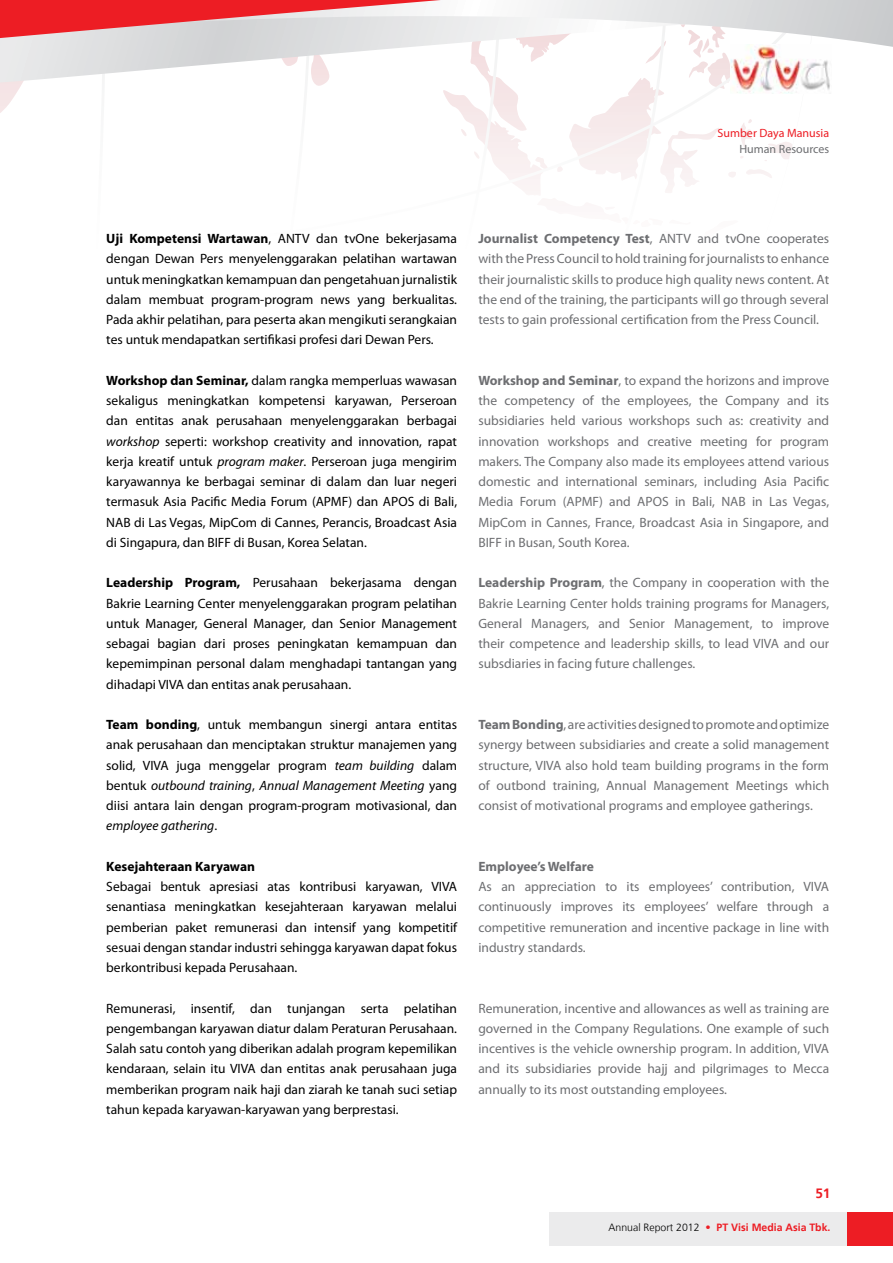
<style>
.page{position:relative;width:893px;height:1263px;background:#fff}
.page>*{position:absolute;margin:0;border:0;box-sizing:border-box;transform-origin:0 0}
.t1{font:13.5px/20.2px "Myriad Pro";color:#000;text-align:justify}
.t2{font:13.5px/20.2px "Myriad Pro";color:#6d6e71;text-align:justify}
.t3{font:700 13.5px "Myriad Pro";color:#000}
.t4{font:700 13.5px "Myriad Pro";color:#6d6e71}
.t5{font:700 13.5px "Frutiger LT";color:#ed1d24}
.t6{font:12px "Myriad Pro";color:#ed1d24}
.t7{font:12px "Myriad Pro";color:#6d6e71}
.t8{font:700 10.5px "Frutiger LT";color:#ed1d24}
.s1{font-weight:700}
.s2{font-style:italic}
.s3{font-weight:300;color:#000}
.s4{font-weight:300}
</style>
<div class="page">
<svg style="left:0;top:100px;width:792px;height:91px"></svg>
<div style="left:549px;top:1212px;width:344px;height:34px;background:#ebebec"></div>
<div style="left:847px;top:1212px;width:46px;height:34px;background:#ed1d24"></div>
<svg style="left:0;top:0;width:893px;height:100px"></svg>
<img style="left:730px;top:44px;width:102px;height:49px">
<p class="t6" style="left:718px;top:125px;width:113px">Sumber Daya Manusia</p>
<p class="t7" style="left:739px;top:142px;width:91px">Human Resources</p>
<p class="t1" style="left:106px;top:228px;width:352px"><span class="s1">Uji Kompetensi Wartawan</span>, ANTV dan tvOne bekerjasama dengan Dewan Pers menyelenggarakan pelatihan wartawan untuk meningkatkan kemampuan dan pengetahuan jurnalistik dalam membuat program-program news yang berkualitas.<br>Pada akhir pelatihan, para peserta akan mengikuti serangkaian tes untuk mendapatkan sertifikasi profesi dari Dewan Pers.</p>
<p class="t1" style="left:106px;top:370px;width:352px"><span class="s1">Workshop dan Seminar,</span> dalam rangka memperluas wawasan sekaligus meningkatkan kompetensi karyawan, Perseroan dan entitas anak perusahaan menyelenggarakan berbagai <span class="s2">workshop</span> seperti: workshop creativity and innovation, rapat kerja kreatif untuk <span class="s2">program maker</span>. Perseroan juga mengirim karyawannya ke berbagai seminar di dalam dan luar negeri termasuk Asia Pacific Media Forum (APMF) dan APOS di Bali, NAB di Las Vegas, MipCom di Cannes, Perancis, Broadcast Asia di Singapura, dan BIFF di Busan, Korea Selatan.</p>
<p class="t1" style="left:106px;top:572px;width:352px"><span class="s1">Leadership Program,</span> Perusahaan bekerjasama dengan Bakrie Learning Center menyelenggarakan program pelatihan untuk Manager, General Manager, dan Senior Management sebagai bagian dari proses peningkatan kemampuan dan kepemimpinan personal dalam menghadapi tantangan yang dihadapi VIVA dan entitas anak perusahaan.</p>
<p class="t1" style="left:106px;top:714px;width:352px"><span class="s1">Team bonding</span>, untuk membangun sinergi antara entitas anak perusahaan dan menciptakan struktur manajemen yang solid, VIVA juga menggelar program <span class="s2">team building</span> dalam bentuk <span class="s2">outbound training</span>, <span class="s2">Annual Management Meeting</span> yang diisi antara lain dengan program-program motivasional, dan <span class="s2">employee gathering</span>.</p>
<p class="t3" style="left:106px;top:857px;width:150px">Kesejahteraan Karyawan</p>
<p class="t1" style="left:106px;top:876px;width:352px">Sebagai bentuk apresiasi atas kontribusi karyawan, VIVA senantiasa meningkatkan kesejahteraan karyawan melalui pemberian paket remunerasi dan intensif yang kompetitif sesuai dengan standar industri sehingga karyawan dapat fokus berkontribusi kepada Perusahaan.</p>
<p class="t1" style="left:106px;top:998px;width:352px">Remunerasi, insentif, dan tunjangan serta pelatihan pengembangan karyawan diatur dalam Peraturan Perusahaan.<br>Salah satu contoh yang diberikan adalah program kepemilikan kendaraan, selain itu VIVA dan entitas anak perusahaan juga memberikan program naik haji dan ziarah ke tanah suci setiap tahun kepada karyawan-karyawan yang berprestasi.</p>
<p class="t2" style="left:478px;top:228px;width:352px"><span class="s1">Journalist Competency Test</span>, ANTV and tvOne cooperates with the Press Council to hold training for journalists to enhance their journalistic skills to produce high quality news content. At the end of the training, the participants will go through several tests to gain professional certification from the Press Council.</p>
<p class="t2" style="left:478px;top:370px;width:352px"><span class="s1">Workshop and Seminar</span>, to expand the horizons and improve the competency of the employees, the Company and its subsidiaries held various workshops such as: creativity and innovation workshops and creative meeting for program makers. The Company also made its employees attend various domestic and international seminars, including Asia Pacific Media Forum (APMF) and APOS in Bali, NAB in Las Vegas, MipCom in Cannes, France, Broadcast Asia in Singapore, and BIFF in Busan, South Korea.</p>
<p class="t2" style="left:478px;top:572px;width:352px"><span class="s1">Leadership Program</span>, the Company in cooperation with the Bakrie Learning Center holds training programs for Managers, General Managers, and Senior Management, to improve their competence and leadership skills, to lead VIVA and our subsdiaries in facing future challenges.</p>
<p class="t2" style="left:478px;top:714px;width:352px"><span class="s1">Team Bonding</span>, are activities designed to promote and optimize synergy between subsidiaries and create a solid management structure, VIVA also hold team building programs in the form of outbond training, Annual Management Meetings which consist of motivational programs and employee gatherings.</p>
<p class="t4" style="left:478px;top:857px;width:117px">Employee’s Welfare</p>
<p class="t2" style="left:478px;top:876px;width:352px">As an appreciation to its employees’ contribution, VIVA continuously improves its employees’ welfare through a competitive remuneration and incentive package in line with industry standards.</p>
<p class="t2" style="left:478px;top:998px;width:352px">Remuneration, incentive and allowances as well as training are governed in the Company Regulations. One example of such incentives is the vehicle ownership program. In addition, VIVA and its subsidiaries provide hajj and pilgrimages to Mecca annually to its most outstanding employees.</p>
<p class="t5" style="left:815px;top:1185px;width:17px">51</p>
<p class="t8" style="left:609px;top:1221px;width:223px"><span class="s3">Annual Report 2012</span> <span class="s4">•</span> PT Visi Media Asia Tbk.</p>
</div>
